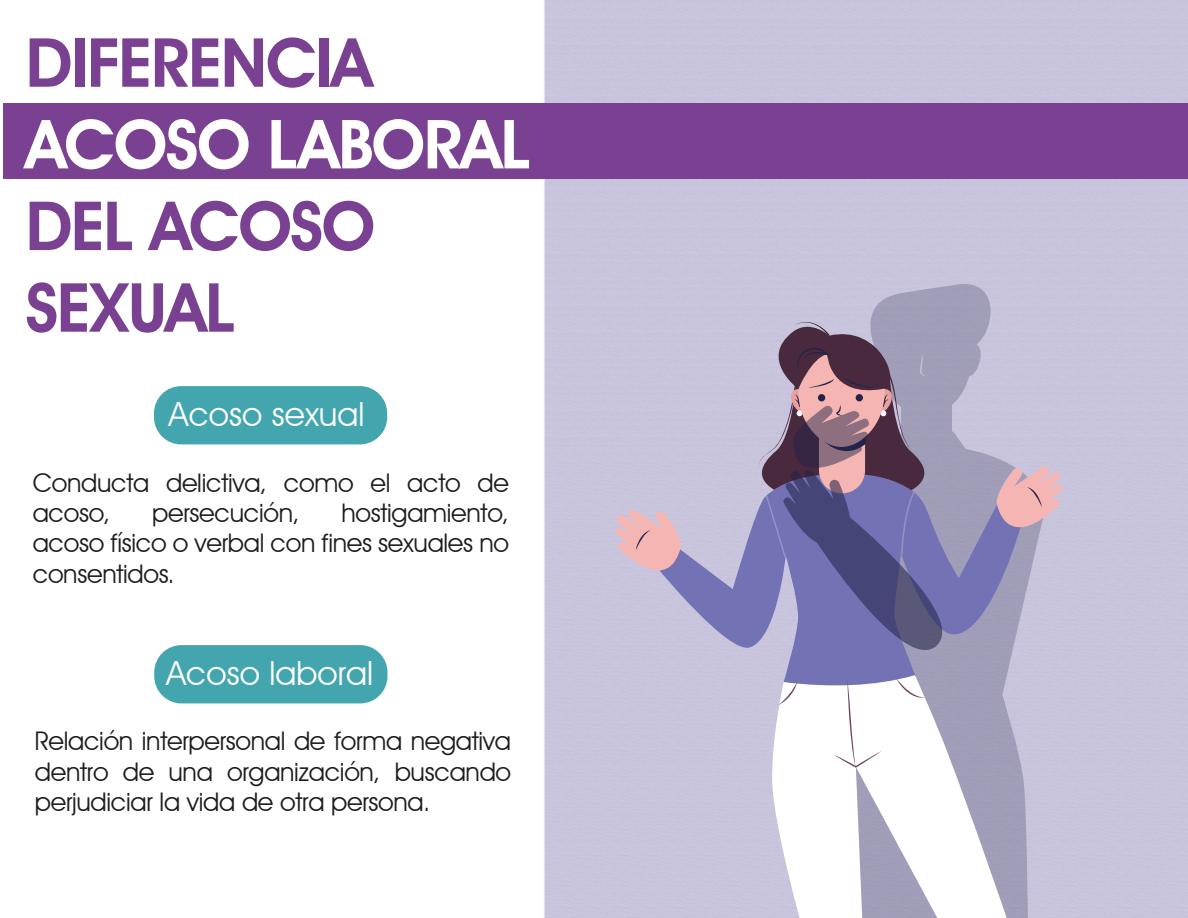
<style>
.page{position:relative;width:1188px;height:918px;background:#fff}
.page>*{position:absolute;margin:0;border:0;box-sizing:border-box;transform-origin:0 0}
.t1{font:600 68.1px/81.6px "Avant Garde IT Cby BT";letter-spacing:-.02em;color:#7a4192}
.t2{font:600 68.1px "Avant Garde IT Cby BT";letter-spacing:-.02em;color:#fff}
.t3{font:33.3px "Avant Garde IT Cby BT";color:#fff}
.t4{font:25.65px/30.3px "Avant Garde IT Cby BT";letter-spacing:-.01em;color:#1d1d1b;text-align:justify}
</style>
<div class="page">
<img style="left:491px;top:0;width:681px;height:918px">
<div style="left:1172px;top:0;width:16px;height:918px;background:#c8c4dd"></div>
<div style="left:3px;top:104px;width:1185px;height:75px;background:#7a4192"></div>
<div style="left:154px;top:386px;width:233px;height:58px;background:#43a6af;border-radius:27px"></div>
<div style="left:154px;top:645px;width:233px;height:58px;background:#43a6af;border-radius:27px"></div>
<svg style="left:1007px;top:685px;width:21px;height:233px;background:#ada9c3"></svg>
<svg style="left:660px;top:474px;width:365px;height:215px;background:#aaa7cd"></svg>
<svg style="left:771px;top:675px;width:236px;height:243px"></svg>
<svg style="left:778px;top:681px;width:19px;height:24px"></svg>
<svg style="left:896px;top:678px;width:29px;height:21px"></svg>
<svg style="left:833px;top:679px;width:49px;height:89px"></svg>
<svg style="left:615px;top:510px;width:68px;height:73px;background:#d8b4c1"></svg>
<svg style="left:754px;top:282px;width:309px;height:368px;background:#978eaf"></svg>
<h1 class="t1" style="left:26px;top:21px;width:348px">DIFERENCIA</h1>
<h1 class="t2" style="left:26px;top:103px;width:506px">ACOSO LABORAL</h1>
<h1 class="t1" style="left:26px;top:185px;width:351px">DEL ACOSO<br>SEXUAL</h1>
<p class="t3" style="left:169px;top:394px;width:197px">Acoso sexual</p>
<p class="t4" style="left:33px;top:467px;width:478px">Conducta delictiva, como el acto de acoso,</p>
<p class="t4" style="left:152px;top:498px;width:149px">persecución,</p>
<p class="t4" style="left:33px;top:498px;width:478px;text-indent:309px">hostigamiento, acoso físico o verbal con fines sexuales no consentidos.</p>
<p class="t3" style="left:166px;top:653px;width:208px">Acoso laboral</p>
<p class="t4" style="left:35px;top:726px;width:478px">Relación interpersonal de forma negativa dentro de una organización, buscando perjudiciar la vida de otra persona.</p>
</div>
